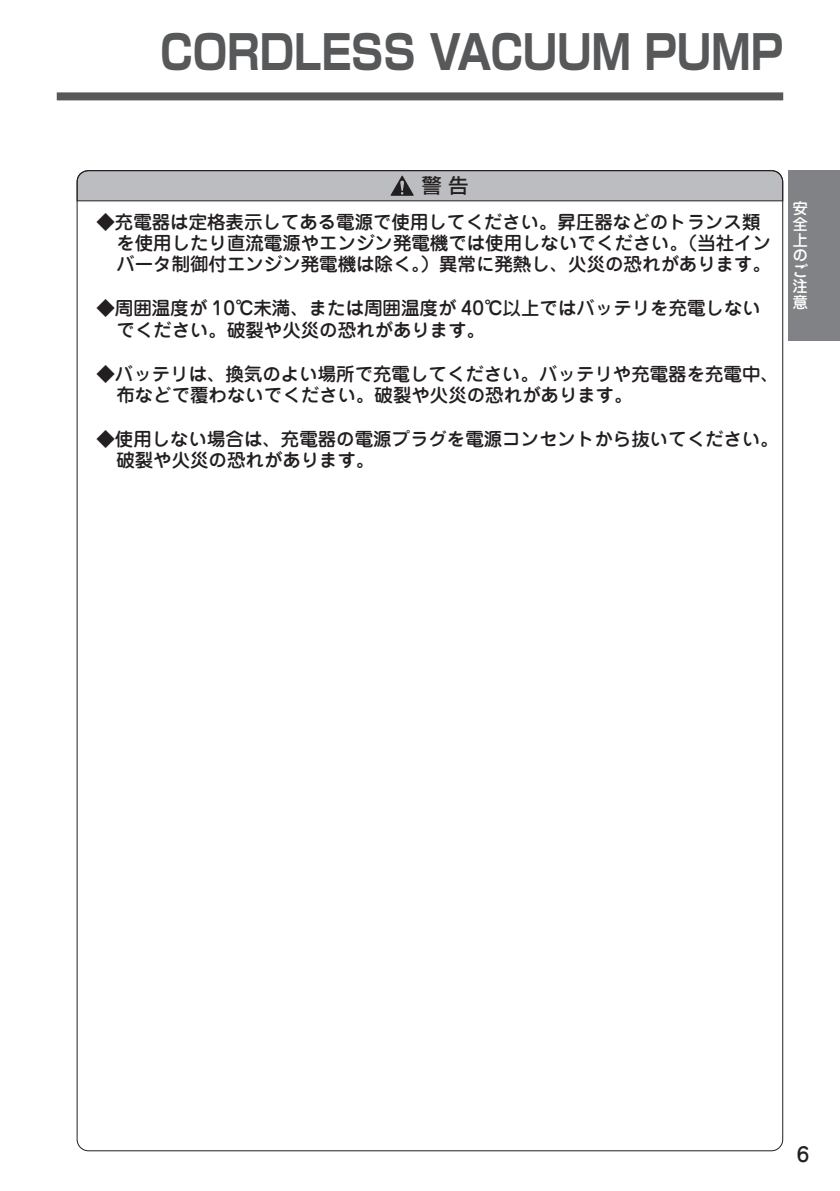
<style>
.page{position:relative;width:840px;height:1191px;background:#fff}
.page>*{position:absolute;margin:0;border:0;box-sizing:border-box;transform-origin:0 0}
.t1{font:700 46.8px "Shin Go Pro";letter-spacing:-.005em;color:#57585a;scale:.85 1}
.t2{font:500 19.8px "Shin Go Pro";color:#231f20}
.t3{font:500 19.8px "Jun 34 Pro";color:#231f20}
.t4{font:500 18.4px/21.2px "Jun 34 Pro";color:#231f20}
.t5{font:500 15.6px/15.6px "Jun 34 Pro";color:#fff;text-align:justify}
</style>
<div class="page">
<div style="left:57px;top:92px;width:725px;height:8px;background:#57585a"></div>
<div style="left:788px;top:170px;width:51px;height:170px;background:#808285"></div>
<svg style="left:76px;top:170px;width:707px;height:32px;background:#b1b1b4"></svg>
<h1 class="t1" style="left:160px;top:15px;width:733px">CORDLESS VACUUM PUMP</h1>
<p class="t2" style="left:421px;top:169px;width:48px">警 告</p>
<p class="t4" style="left:116px;top:209px;width:656px;text-indent:-20px">◆充電器は定格表示してある電源で使用してください。昇圧器などのトランス類を使用したり直流電源やエンジン発電機では使用しないでください。（当社インバータ制御付エンジン発電機は除く。）異常に発熱し、火災の恐れがあります。</p>
<p class="t4" style="left:116px;top:296px;width:645px;text-indent:-20px">◆周囲温度が 10℃未満、または周囲温度が 40℃以上ではバッテリを充電しないでください。破裂や火災の恐れがあります。</p>
<p class="t4" style="left:116px;top:361px;width:663px;text-indent:-20px">◆バッテリは、換気のよい場所で充電してください。バッテリや充電器を充電中、布などで覆わないでください。破裂や火災の恐れがあります。</p>
<p class="t4" style="left:116px;top:426px;width:663px;text-indent:-20px">◆使用しない場合は、充電器の電源プラグを電源コンセントから抜いてください。破裂や火災の恐れがあります。</p>
<p class="t5" style="left:792px;top:199px;width:17px">安全上のご注意</p>
<p class="t3" style="left:796px;top:1138px;width:14px">6</p>
</div>
